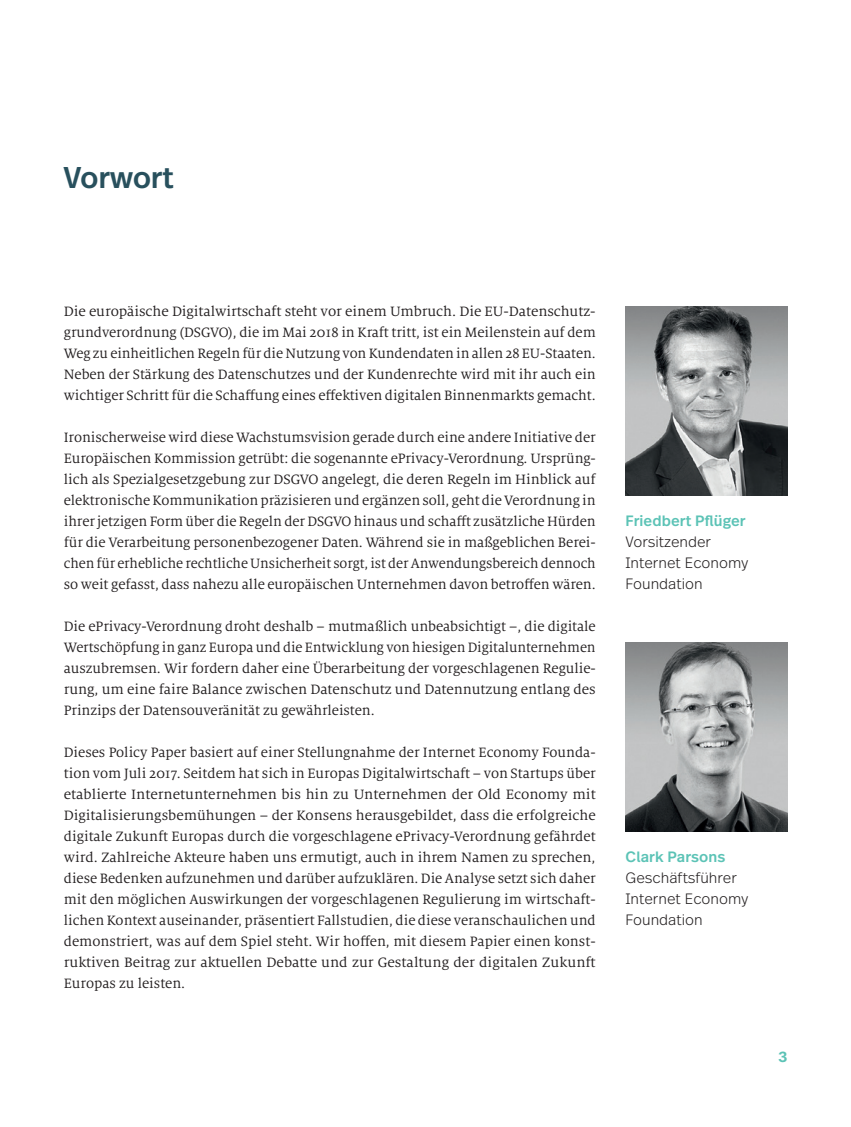
<style>
.page{position:relative;width:851px;height:1127px;background:#fff}
.page>*{position:absolute;margin:0;border:0;box-sizing:border-box;transform-origin:0 0}
.t1{font:500 30px "Real Head Pro";letter-spacing:.01em;color:#28505d}
.t2{font:15px/21px "Milo Serif OT";letter-spacing:-.005em;color:#231f20;text-align:justify}
.t3{font:300 15px/21px "Real Text Pro";color:#231f20}
.t4{font:500 15px "Real Text Pro";letter-spacing:.005em;color:#5cc3b6}
.t5{font:600 15px "Real Head Pro";color:#5cc3b6}
</style>
<div class="page">
<img style="left:625px;top:642px;width:162px;height:189px">
<img style="left:625px;top:306px;width:162px;height:189px">
<h1 class="t1" style="left:64px;top:153px;width:111px">Vorwort</h1>
<p class="t2" style="left:64px;top:301px;width:533px">Die europäische Digitalwirtschaft steht vor einem Umbruch. Die EU-Datenschutz&shy;grundverordnung (DSGVO), die im Mai 2018 in Kraft tritt, ist ein Meilenstein auf dem Weg zu einheitlichen Regeln für die Nutzung von Kundendaten in allen 28 EU-Staaten.<br>Neben der Stärkung des Datenschutzes und der Kundenrechte wird mit ihr auch ein wichtiger Schritt für die Schaffung eines effektiven digitalen Binnenmarkts gemacht.</p>
<p class="t2" style="left:64px;top:427px;width:533px">Ironischerweise wird diese Wachstumsvision gerade durch eine andere Initiative der Europäischen Kommission getrübt: die sogenannte ePrivacy-Verordnung. Ursprüng&shy;lich als Spezialgesetzgebung zur DSGVO angelegt, die deren Regeln im Hinblick auf elektronische Kommunikation präzisieren und ergänzen soll, geht die Verordnung in ihrer jetzigen Form über die Regeln der DSGVO hinaus und schafft zusätzliche Hürden für die Verarbeitung personenbezogener Daten. Während sie in maßgeblichen Berei&shy;chen für erhebliche rechtliche Unsicherheit sorgt, ist der Anwendungsbereich dennoch so weit gefasst, dass nahezu alle europäischen Unternehmen davon betroffen wären.</p>
<p class="t2" style="left:64px;top:616px;width:533px">Die ePrivacy-Verordnung droht deshalb – mutmaßlich unbeabsichtigt –, die digitale Wertschöpfung in ganz Europa und die Entwicklung von hiesigen Digitalunternehmen auszubremsen. Wir fordern daher eine Überarbeitung der vorgeschlagenen Regulie&shy;rung, um eine faire Balance zwischen Datenschutz und Datennutzung entlang des Prinzips der Datensouveränität zu gewährleisten.</p>
<p class="t2" style="left:64px;top:742px;width:533px">Dieses Policy Paper basiert auf einer Stellungnahme der Internet Economy Founda&shy;tion vom Juli 2017. Seitdem hat sich in Europas Digitalwirtschaft – von Startups über etablierte Internetunternehmen bis hin zu Unternehmen der Old Economy mit Digitalisierungsbemühungen – der Konsens herausgebildet, dass die erfolgreiche digitale Zukunft Europas durch die vorgeschlagene ePrivacy-Verordnung gefährdet wird. Zahlreiche Akteure haben uns ermutigt, auch in ihrem Namen zu sprechen, diese Bedenken aufzunehmen und darüber aufzuklären. Die Analyse setzt sich daher mit den möglichen Auswirkungen der vorgeschlagenen Regulierung im wirtschaft&shy;lichen Kontext auseinander, präsentiert Fallstudien, die diese veranschaulichen und demonstriert, was auf dem Spiel steht. Wir hoffen, mit diesem Papier einen konst&shy;ruktiven Beitrag zur aktuellen Debatte und zur Gestaltung der digitalen Zukunft Europas zu leisten.</p>
<p class="t4" style="left:625px;top:508px;width:122px">Friedbert Pflüger</p>
<p class="t3" style="left:625px;top:530px;width:124px">Vorsitzender<br>Internet Economy<br>Foundation</p>
<p class="t4" style="left:625px;top:844px;width:101px">Clark Parsons</p>
<p class="t3" style="left:625px;top:866px;width:124px">Geschäftsführer<br>Internet Economy<br>Foundation</p>
<p class="t5" style="left:778px;top:1044px;width:10px">3</p>
</div>
